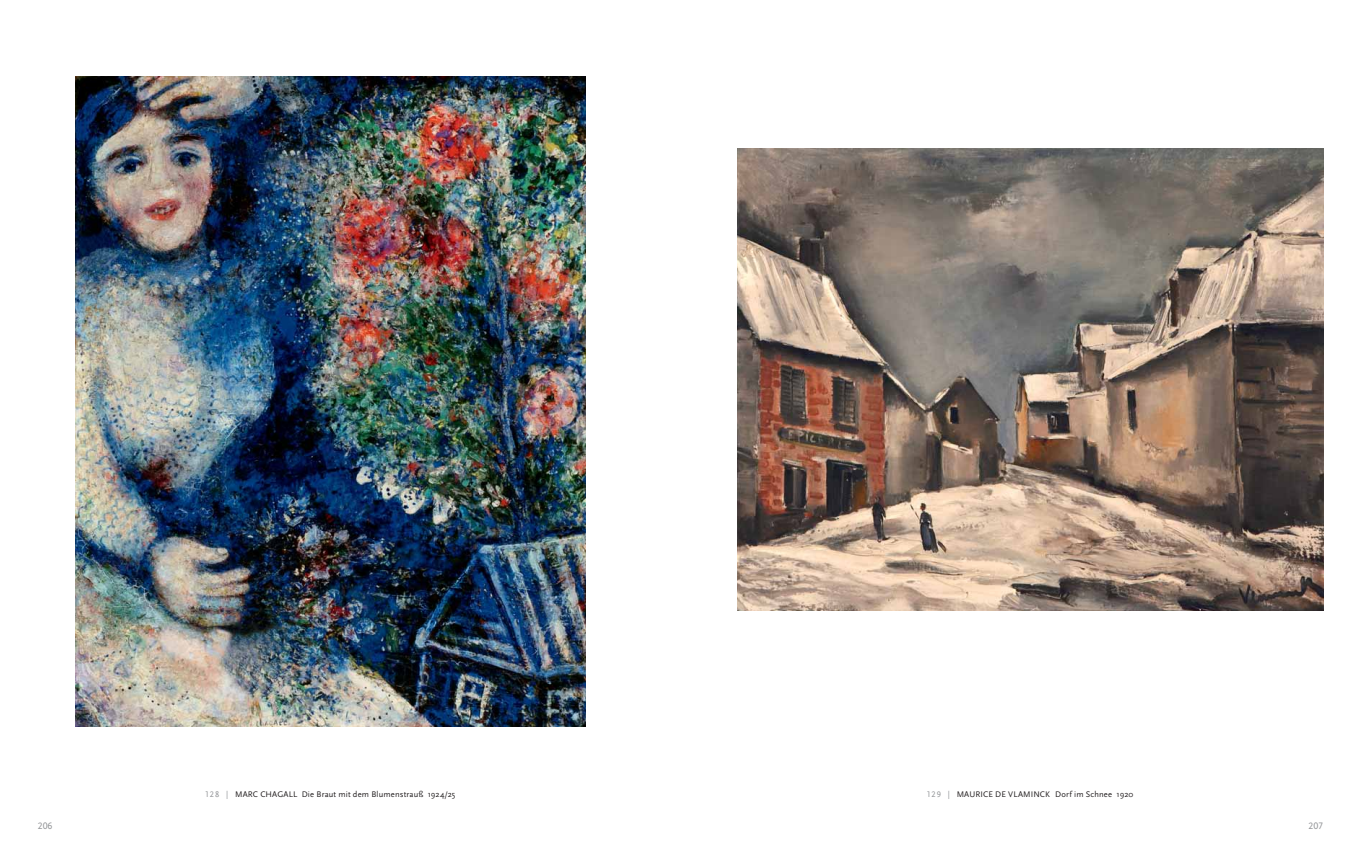
<style>
.page{position:relative;width:1361px;height:851px;background:#fff}
.page>*{position:absolute;margin:0;border:0;box-sizing:border-box;transform-origin:0 0}
.t1{font:9.8px "Scala Sans Caps";color:#939598}
.t2{font:8.5px "Scala Sans";letter-spacing:.015em;color:#231f20}
.t3{font:8.5px "Scala Sans Caps";letter-spacing:.01em;color:#231f20}
.s1{font-family:"Scala Sans Caps";color:#939598}
.s2{font-family:"Scala Sans Caps"}
.s3{color:#939598}
.s4{font-family:"Scala Sans"}
</style>
<div class="page">
<img style="left:76px;top:77px;width:510px;height:649px">
<img style="left:737px;top:149px;width:586px;height:461px">
<p class="t2" style="left:205px;top:789px;width:252px"><span class="s1">128 |</span> <span class="s2">MARC CHAGALL</span> Die Braut mit dem Blumenstrauß 1924/25</p>
<p class="t3" style="left:927px;top:791px;width:208px"><span class="s3">129 |</span> MAURICE DE VLAMINCK <span class="s4">Dorf im Schnee 1920</span></p>
<p class="t1" style="left:38px;top:822px;width:16px">206</p>
<p class="t1" style="left:1308px;top:822px;width:16px">207</p>
</div>
